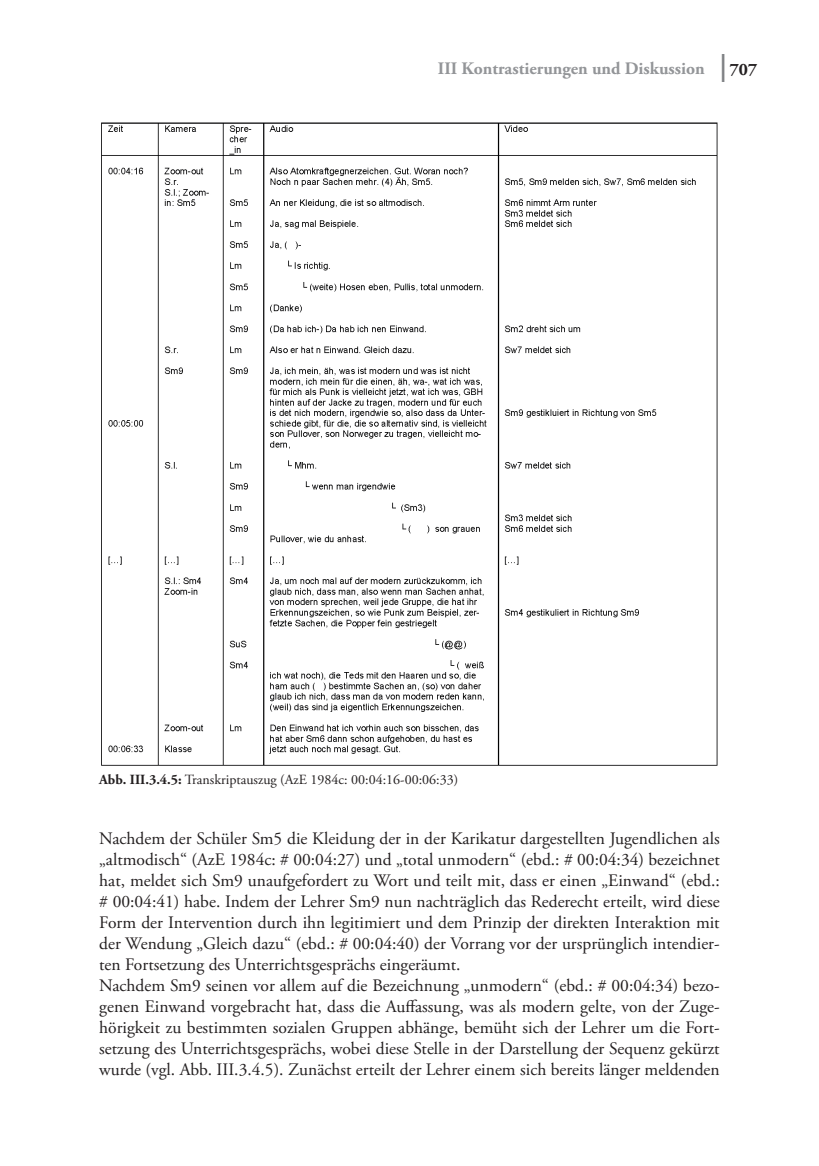
<style>
.page{position:relative;width:819px;height:1166px;background:#fff}
.page>*{position:absolute;margin:0;border:0;box-sizing:border-box;transform-origin:0 0}
.t1{font:17.5px/21px "Adobe Garamond Pro";color:#231f20}
.t2{font:700 17.5px "Adobe Garamond Pro";color:#939598}
.t3{font:14px "Adobe Garamond Pro";color:#231f20}
.s1{font-size:28px;color:#808285}
.s2{color:#231f20}
.s3{font-weight:700}
</style>
<div class="page">
<img style="left:101px;top:122px;width:617px;height:644px">
<p class="t2" style="left:438px;top:58px;width:321px">III Kontrastierungen und Diskussion <span class="s1">|</span> <span class="s2">707</span></p>
<p class="t3" style="left:99px;top:771px;width:360px"><span class="s3">Abb. III.3.4.5:</span> Transkriptauszug (AzE 1984c: 00:04:16-00:06:33)</p>
<p class="t1" style="left:99px;top:829px;width:622px">Nachdem der Schüler Sm5 die Kleidung der in der Karikatur dargestellten Jugendlichen als „altmodisch“ (AzE 1984c: # 00:04:27) und „total unmodern“ (ebd.: # 00:04:34) bezeichnet hat, meldet sich Sm9 unaufgefordert zu Wort und teilt mit, dass er einen „Einwand“ (ebd.: # 00:04:41) habe. Indem der Lehrer Sm9 nun nachträglich das Rederecht erteilt, wird diese Form der Intervention durch ihn legitimiert und dem Prinzip der direkten Interaktion mit der Wendung „Gleich dazu“ (ebd.: # 00:04:40) der Vorrang vor der ursprünglich intendier&shy;ten Fortsetzung des Unterrichtsgesprächs eingeräumt.<br>Nachdem Sm9 seinen vor allem auf die Bezeichnung „unmodern“ (ebd.: # 00:04:34) bezo&shy;genen Einwand vorgebracht hat, dass die Auffassung, was als modern gelte, von der Zuge&shy;hörigkeit zu bestimmten sozialen Gruppen abhänge, bemüht sich der Lehrer um die Fort&shy;setzung des Unterrichtsgesprächs, wobei diese Stelle in der Darstellung der Sequenz gekürzt wurde (vgl. Abb. III.3.4.5). Zunächst erteilt der Lehrer einem sich bereits länger meldenden</p>
</div>
